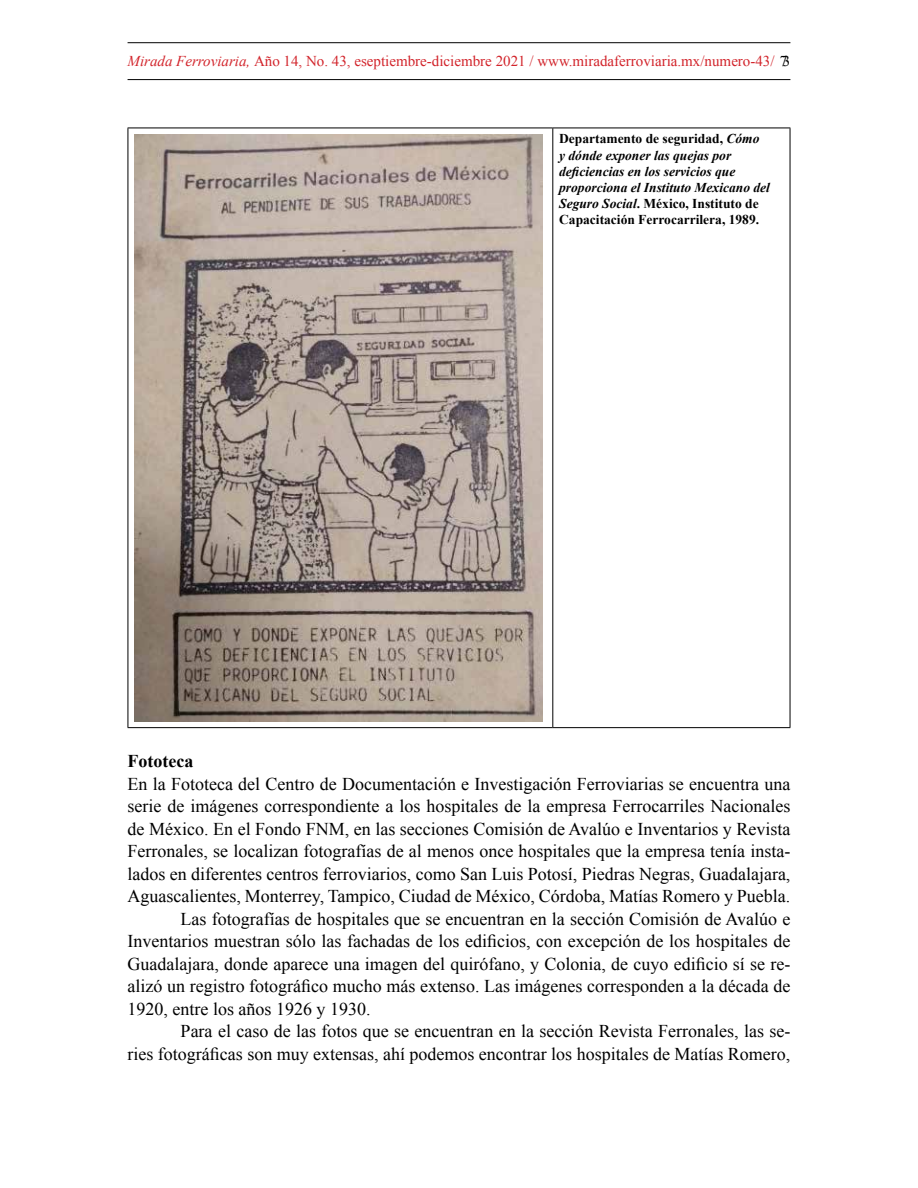
<style>
.page{position:relative;width:918px;height:1188px;background:#fff}
.page>*{position:absolute;margin:0;border:0;box-sizing:border-box;transform-origin:0 0}
.t1{font:18px "Times New Roman";color:#000}
.t2{font:700 18px "Times New Roman";color:#000}
.t3{font:15px "Times New Roman";color:#d2232a}
.t4{font:italic 700 13.5px/16.2px "Times New Roman";color:#000}
.s1{font-style:italic}
.s2{color:#000}
.s3{font-style:normal}
.s4{font-style:inherit}
</style>
<div class="page">
<hr style="left:128px;top:42px;width:662px;height:1px;background:#000">
<hr style="left:128px;top:79px;width:662px;height:1px;background:#000">
<hr style="left:128px;top:128px;width:425px;height:1px;background:#000">
<hr style="left:553px;top:128px;width:237px;height:1px;background:#000">
<hr style="left:552px;top:128px;width:1px;height:599px;background:#000">
<hr style="left:128px;top:128px;width:1px;height:599px;background:#000">
<hr style="left:790px;top:128px;width:1px;height:599px;background:#000">
<hr style="left:128px;top:727px;width:425px;height:1px;background:#000">
<hr style="left:553px;top:727px;width:237px;height:1px;background:#000">
<img style="left:134px;top:134px;width:409px;height:587px">
<p class="t3" style="left:128px;top:51px;width:664px"><span class="s1">Mirada Ferroviaria,</span> Año 14, No. 43, eseptiembre-diciembre 2021 / www.miradaferroviaria.mx/numero-43/ <span class="s2">73</span></p>
<p class="t4" style="left:559px;top:130px;width:212px"><span class="s3">Departamento de seguridad,</span> Cómo<br>y dónde exponer las quejas por deficiencias en los servicios que proporciona el Instituto Mexicano del Seguro Social<span class="s3">. México, Instituto de Capacitación Ferrocarrilera, 1989.</span></p>
<p class="t2" style="left:128px;top:749px;width:67px">Fototeca</p>
<p class="t1" style="left:128px;top:771px;width:664px">En la Fototeca del Centro de Documentación e Investigación Ferroviarias se encuentra una</p>
<p class="t1" style="left:128px;top:794px;width:664px">serie de imágenes correspondiente a los hospitales de la empresa Ferrocarriles Nacionales</p>
<p class="t1" style="left:128px;top:816px;width:664px">de México. En el Fondo <span class="s4">FNM</span>, en las secciones Comisión de Avalúo e Inventarios y Revista</p>
<p class="t1" style="left:128px;top:839px;width:664px">Ferronales, se localizan fotografías de al menos once hospitales que la empresa tenía insta-</p>
<p class="t1" style="left:128px;top:861px;width:664px">lados en diferentes centros ferroviarios, como San Luis Potosí, Piedras Negras, Guadalajara,</p>
<p class="t1" style="left:128px;top:884px;width:664px">Aguascalientes, Monterrey, Tampico, Ciudad de México, Córdoba, Matías Romero y Puebla.</p>
<p class="t1" style="left:181px;top:906px;width:611px">Las fotografías de hospitales que se encuentran en la sección Comisión de Avalúo e</p>
<p class="t1" style="left:128px;top:929px;width:664px">Inventarios muestran sólo las fachadas de los edificios, con excepción de los hospitales de</p>
<p class="t1" style="left:128px;top:951px;width:664px">Guadalajara, donde aparece una imagen del quirófano, y Colonia, de cuyo edificio sí se re-</p>
<p class="t1" style="left:128px;top:974px;width:664px">alizó un registro fotográfico mucho más extenso. Las imágenes corresponden a la década de</p>
<p class="t1" style="left:128px;top:996px;width:244px">1920, entre los años 1926 y 1930.</p>
<p class="t1" style="left:181px;top:1019px;width:611px">Para el caso de las fotos que se encuentran en la sección Revista Ferronales, las se-</p>
<p class="t1" style="left:128px;top:1041px;width:664px">ries fotográficas son muy extensas, ahí podemos encontrar los hospitales de Matías Romero,</p>
</div>
